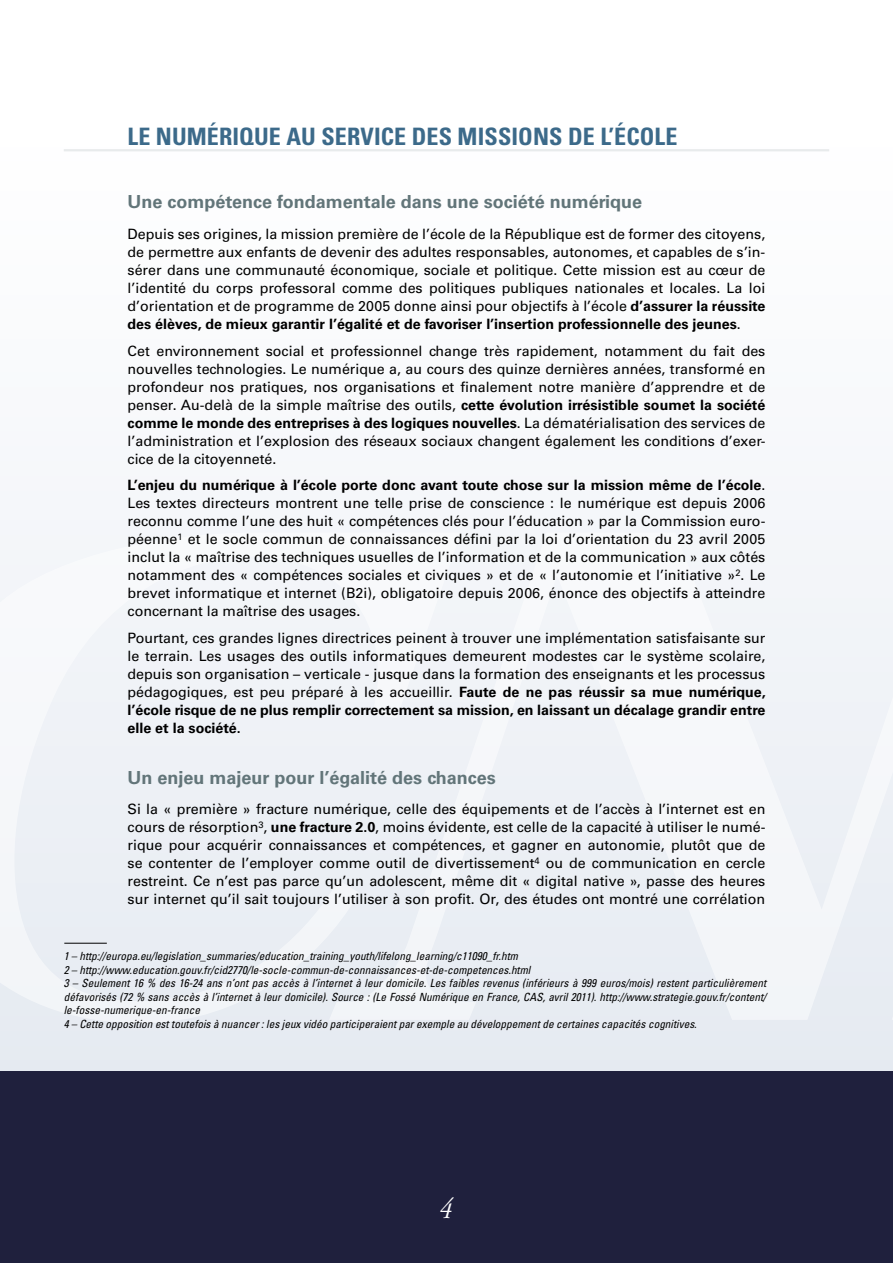
<style>
.page{position:relative;width:893px;height:1263px;background:#fff}
.page>*{position:absolute;margin:0;border:0;box-sizing:border-box;transform-origin:0 0}
.t1{font:italic 300 condensed 30px "Garamond LT";color:#fff}
.t2{font:700 condensed 24px "Univers LT";letter-spacing:.005em;color:#3c6a8a}
.t3{font:700 18px "Univers LT";color:#627579}
.t4{font:14.25px/18px "Univers LT";color:#000;text-align:justify}
.t5{font:italic condensed 11.25px/13.5px "Univers LT";color:#000}
.s1{font-weight:700}
</style>
<div class="page">
<svg style="left:0;top:520px;width:893px;height:551px"></svg>
<div style="left:0;top:1071px;width:893px;height:192px;background:#1f203d"></div>
<svg style="left:0;top:533px;width:461px;height:490px;fill:#eff2f6"></svg>
<svg style="left:329px;top:533px;width:564px;height:487px;fill:#f1f3f8"></svg>
<hr style="left:64px;top:149px;width:765px;height:2px;background:#e8ebec">
<hr style="left:64px;top:943px;width:43px;height:1px;background:#000">
<h2 class="t2" style="left:128px;top:122px;width:43px">LE NUMÉRIQUE</h2>
<h2 class="t2" style="left:286px;top:122px;width:341px">AU SERVICE DES MISSIONS DE L’ÉCOLE</h2>
<p class="t3" style="left:128px;top:192px;width:516px">Une compétence fondamentale dans une société numérique</p>
<p class="t4" style="left:128px;top:225px;width:639px">Depuis ses origines, la mission première de l’école de la République est de former des citoyens, de permettre aux enfants de devenir des adultes responsables, autonomes, et capables de s’in&shy;sérer dans une communauté économique, sociale et politique. Cette mission est au cœur de l’identité du corps professoral comme des politiques publiques nationales et locales. La loi d’orientation et de programme de 2005 donne ainsi pour objectifs à l’école <span class="s1">d’assurer la réussite des élèves, de mieux garantir l’égalité et de favoriser l’insertion professionnelle des jeunes</span>.</p>
<p class="t4" style="left:128px;top:342px;width:639px">Cet environnement social et professionnel change très rapidement, notamment du fait des nouvelles technologies. Le numérique a, au cours des quinze dernières années, transformé en profondeur nos pratiques, nos organisations et finalement notre manière d’apprendre et de penser. Au-delà de la simple maîtrise des outils, <span class="s1">cette évolution irrésistible soumet la société comme le monde des entreprises à des logiques nouvelles</span>. La dématérialisation des services de l’administration et l’explosion des réseaux sociaux changent également les conditions d’exer&shy;cice de la citoyenneté.</p>
<p class="t4" style="left:128px;top:476px;width:639px"><span class="s1">L’enjeu du numérique à l’école porte donc avant toute chose sur la mission même de l’école</span>.<br>Les textes directeurs montrent une telle prise de conscience : le numérique est depuis 2006 reconnu comme l’une des huit « compétences clés pour l’éducation » par la Commission euro&shy;péenne<sup>1</sup> et le socle commun de connaissances défini par la loi d’orientation du 23 avril 2005 inclut la « maîtrise des techniques usuelles de l’information et de la communication » aux côtés notamment des « compétences sociales et civiques » et de « l’autonomie et l’initiative »<sup>2</sup>. Le brevet informatique et internet (B2i), obligatoire depuis 2006, énonce des objectifs à atteindre concernant la maîtrise des usages.</p>
<p class="t4" style="left:128px;top:629px;width:640px">Pourtant, ces grandes lignes directrices peinent à trouver une implémentation satisfaisante sur le terrain. Les usages des outils informatiques demeurent modestes car le système scolaire, depuis son organisation – verticale - jusque dans la formation des enseignants et les processus pédagogiques, est peu préparé à les accueillir. <span class="s1">Faute de ne pas réussir sa mue numérique, l’école risque de ne plus remplir correctement sa mission, en laissant un décalage grandir entre elle et la société.</span></p>
<p class="t3" style="left:128px;top:767px;width:370px">Un enjeu majeur pour l’égalité des chances</p>
<p class="t4" style="left:128px;top:800px;width:639px">Si la « première » fracture numérique, celle des équipements et de l’accès à l’internet est en cours de résorption<sup>3</sup>, <span class="s1">une fracture 2.0</span>, moins évidente, est celle de la capacité à utiliser le numé&shy;rique pour acquérir connaissances et compétences, et gagner en autonomie, plutôt que de se contenter de l’employer comme outil de divertissement<sup>4</sup> ou de communication en cercle restreint. Ce n’est pas parce qu’un adolescent, même dit « digital native », passe des heures sur internet qu’il sait toujours l’utiliser à son profit. Or, des études ont montré une corrélation</p>
<p class="t5" style="left:64px;top:949px;width:704px">1 – http://europa.eu/legislation_summaries/education_training_youth/lifelong_learning/c11090_fr.htm<br>2 – http://www.education.gouv.fr/cid2770/le-socle-commun-de-connaissances-et-de-competences.html<br>3 – Seulement 16 % des 16-24 ans n’ont pas accès à l’internet à leur domicile. Les faibles revenus (inférieurs à 999 euros/mois) restent particulièrement défavorisés (72 % sans accès à l’internet à leur domicile). Source : (Le Fossé Numérique en France, CAS, avril 2011). http://www.strategie.gouv.fr/content/ le-fosse-numerique-en-france<br>4 – Cette opposition est toutefois à nuancer : les jeux vidéo participeraient par exemple au développement de certaines capacités cognitives.</p>
<h1 class="t1" style="left:440px;top:1192px;width:15px">4</h1>
</div>
